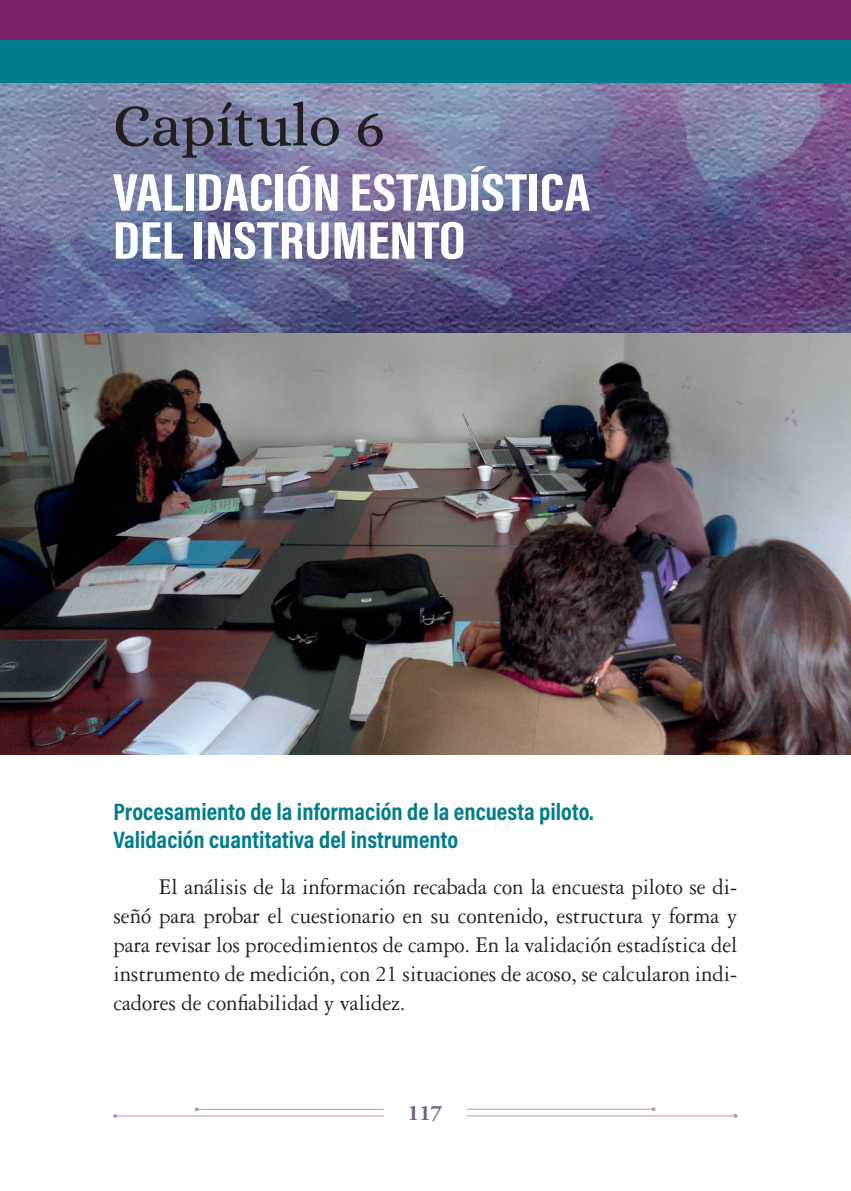
<style>
.page{position:relative;width:851px;height:1191px;background:#fff}
.page>*{position:absolute;margin:0;border:0;box-sizing:border-box;transform-origin:0 0}
.t1{font:60px "Alice";letter-spacing:-.005em;color:#231f20}
.t2{font:54.4px/48px "Acumin Variable Concept";letter-spacing:-.26em;color:#fff;scale:1.25 1}
.t3{font:24px/29px "Garamond Three";letter-spacing:-.005em;color:#231f20;text-align:justify;scale:.95 1}
.t4{font:24px/28px "Acumin Variable Concept";letter-spacing:-.06em;color:#007d8c}
.t5{font:700 22px "Adobe Garamond";color:#725d85}
</style>
<div class="page">
<hr style="left:197px;top:1108px;width:186px;height:1px;background:#c78cbd">
<svg style="left:195px;top:1107px;width:4px;height:4px"></svg>
<hr style="left:115px;top:1115px;width:268px;height:1px;background:#c78cbd">
<svg style="left:113px;top:1114px;width:4px;height:4px"></svg>
<hr style="left:467px;top:1115px;width:268px;height:1px;background:#c78cbd">
<hr style="left:466px;top:1108px;width:187px;height:1px;background:#c78cbd">
<svg style="left:651px;top:1107px;width:4px;height:4px"></svg>
<img style="left:0;top:83px;width:850px;height:671px">
<div style="left:0;top:26px;width:850px;height:57px;background:#007d8c"></div>
<div style="left:0;top:0;width:850px;height:40px;background:#7a2169"></div>
<h1 class="t1" style="left:113px;top:93px;width:274px">Capítulo 6</h1>
<h2 class="t2" style="left:113px;top:166px;width:398px">VALI DACI ÓNESTADÍSTI CA<br>DELI NSTRUMENTO</h2>
<p class="t4" style="left:113px;top:796px;width:481px">Procesamiento de la información de la encuesta piloto.<br>Validación cuantitativa del instrumento</p>
<p class="t3" style="left:113px;top:871px;width:658px;text-indent:45px">El análisis de la información recabada con la encuesta piloto se di&shy;señó para probar el cuestionario en su contenido, estructura y forma y para revisar los procedimientos de campo. En la validación estadística del instrumento de medición, con 21 situaciones de acoso, se calcularon indi&shy;cadores de confiabilidad y validez.</p>
<p class="t5" style="left:408px;top:1100px;width:36px">117</p>
</div>
